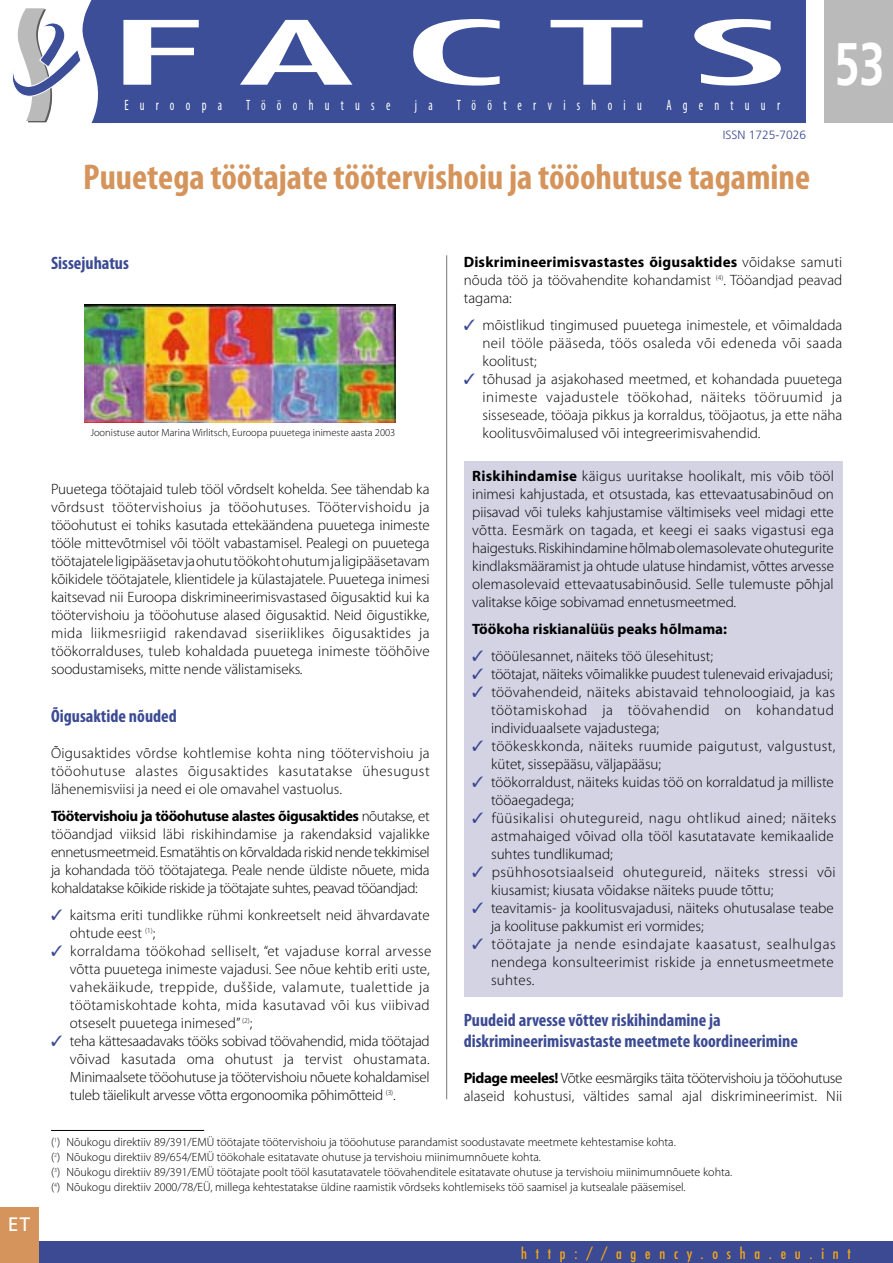
<style>
.page{position:relative;width:893px;height:1263px;background:#fff}
.page>*{position:absolute;margin:0;border:0;box-sizing:border-box;transform-origin:0 0}
.t1{font:condensed 85.95px "Futura";letter-spacing:.17em;color:#fff;scale:3.23 1}
.t2{font:700 60px "Frutiger";color:#fff;scale:.75 1}
.t3{font:700 condensed 36px "Myriad Pro";color:#d5945b}
.t4{font:19.5px "Frutiger";color:#fff}
.t5{font:700 condensed 18px/21px "Myriad Pro";color:#3b4a93}
.t6{font:300 15px/18px "Myriad Pro";color:#000;text-align:justify}
.t7{font:condensed 15px "Myriad Pro";letter-spacing:.94em;color:#fff;scale:.8 1}
.t8{font:700 15px "Myriad Pro";color:#000}
.t9{font:condensed 15px "Futura";letter-spacing:.585em;color:#f4a717}
.t10{font:300 12px/15px "Myriad Pro";color:#000}
.t11{font:300 12px "Frutiger";color:#3b4a93}
.t12{font:300 10.5px "Myriad Pro";color:#000}
.s1{font-weight:700}
</style>
<div class="page">
<div style="left:100px;top:0;width:705px;height:123px;background:#3b4e97"></div>
<svg style="left:12px;top:0;width:88px;height:123px"></svg>
<div style="left:824px;top:0;width:68px;height:123px;background:#bababa"></div>
<div style="left:0;top:1242px;width:892px;height:21px;background:#3b4a93"></div>
<div style="left:0;top:1208px;width:38px;height:55px;background:#d5945b"></div>
<hr style="left:446px;top:255px;width:1px;height:844px;background:#777">
<div style="left:463px;top:461px;width:379px;height:535px;background:#d4d3e4"></div>
<hr style="left:51px;top:1130px;width:153px;height:1px;background:#000">
<img style="left:85px;top:305px;width:311px;height:118px">
<h1 class="t1" style="left:106px;top:13px;width:212px">FACTS</h1>
<p class="t7" style="left:124px;top:100px;width:124px">Euroopa</p>
<p class="t7" style="left:246px;top:100px;width:182px">Tööohutuse</p>
<p class="t7" style="left:415px;top:100px;width:24px">j a</p>
<p class="t7" style="left:457px;top:100px;width:233px">Töötervishoiu</p>
<p class="t7" style="left:666px;top:100px;width:143px">Agentuur</p>
<p class="t11" style="left:722px;top:130px;width:85px">ISSN 1725-7026</p>
<h3 class="t3" style="left:83px;top:164px;width:728px">Puuetega töötajate töötervishoiu ja tööohutuse tagamine</h3>
<h2 class="t2" style="left:834px;top:40px;width:68px">53</h2>
<h3 class="t4" style="left:8px;top:1217px;width:24px">ET</h3>
<p class="t5" style="left:51px;top:254px;width:79px">Sissejuhatus</p>
<p class="t12" style="left:90px;top:428px;width:306px">Joonistuse autor Marina Wirlitsch, Euroopa puuetega inimeste aasta 2003</p>
<p class="t6" style="left:51px;top:481px;width:380px">Puuetega töötajaid tuleb tööl võrdselt kohelda. See tähendab ka võrdsust töötervishoius ja tööohutuses. Töötervishoidu ja tööohutust ei tohiks kasutada ettekäändena puuetega inimeste tööle mittevõtmisel või töölt vabastamisel. Pealegi on puuetega töötajatele ligipääsetav ja ohutu töökoht ohutum ja ligipääsetavam kõikidele töötajatele, klientidele ja külastajatele. Puuetega inimesi kaitsevad nii Euroopa diskrimineerimisvastased õigusaktid kui ka töötervishoiu ja tööohutuse alased õigusaktid. Neid õigustikke, mida liikmesriigid rakendavad siseriiklikes õigusaktides ja töökorralduses, tuleb kohaldada puuetega inimeste tööhõive soodustamiseks, mitte nende välistamiseks.</p>
<p class="t5" style="left:51px;top:707px;width:127px">Õigusaktide nõuded</p>
<p class="t6" style="left:51px;top:745px;width:380px">Õigusaktides võrdse kohtlemise kohta ning töötervishoiu ja tööohutuse alastes õigusaktides kasutatakse ühesugust lähenemisviisi ja need ei ole omavahel vastuolus.</p>
<p class="t6" style="left:51px;top:808px;width:380px"><span class="s1">Töötervishoiu ja tööohutuse alastes õigusaktides</span> nõutakse, et tööandjad viiksid läbi riskihindamise ja rakendaksid vajalikke ennetusmeetmeid. Esmatähtis on kõrvaldada riskid nende tekkimisel ja kohandada töö töötajatega. Peale nende üldiste nõuete, mida kohaldatakse kõikide riskide ja töötajate suhtes, peavad tööandjad:</p>
<p class="t6" style="left:70px;top:907px;width:363px;text-align:left">kaitsma eriti tundlikke rühmi konkreetselt neid ähvardavate ohtude eest <sup>(1)</sup>;<br>korraldama töökohad selliselt, “et vajaduse korral arvesse võtta puuetega inimeste vajadusi. See nõue kehtib eriti uste, vahekäikude, treppide, duššide, valamute, tualettide ja töötamiskohtade kohta, mida kasutavad või kus viibivad otseselt puuetega inimesed” <sup>(2)</sup>;<br>teha kättesaadavaks tööks sobivad töövahendid, mida töötajad võivad kasutada oma ohutust ja tervist ohustamata.<br>Minimaalsete tööohutuse ja töötervishoiu nõuete kohaldamisel tuleb täielikult arvesse võtta ergonoomika põhimõtteid <sup>(3)</sup>.</p>
<p class="t6" style="left:463px;top:254px;width:380px"><span class="s1">Diskrimineerimisvastastes õigusaktides</span> võidakse samuti nõuda töö ja töövahendite kohandamist <sup>(4)</sup>. Tööandjad peavad tagama:</p>
<p class="t6" style="left:482px;top:317px;width:361px;text-align:left">mõistlikud tingimused puuetega inimestele, et võimaldada neil tööle pääseda, töös osaleda või edeneda või saada koolitust;<br>tõhusad ja asjakohased meetmed, et kohandada puuetega inimeste vajadustele töökohad, näiteks tööruumid ja sisseseade, tööaja pikkus ja korraldus, tööjaotus, ja ette näha koolitusvõimalused või integreerimisvahendid.</p>
<p class="t6" style="left:472px;top:468px;width:363px"><span class="s1">Riskihindamise</span> käigus uuritakse hoolikalt, mis võib tööl inimesi kahjustada, et otsustada, kas ettevaatusabinõud on piisavad või tuleks kahjustamise vältimiseks veel midagi ette võtta. Eesmärk on tagada, et keegi ei saaks vigastusi ega haigestuks. Riskihindamine hõlmab olemasolevate ohutegurite kindlaksmääramist ja ohtude ulatuse hindamist, võttes arvesse olemasolevaid ettevaatusabinõusid. Selle tulemuste põhjal valitakse kõige sobivamad ennetusmeetmed.</p>
<p class="t8" style="left:472px;top:623px;width:256px">Töökoha riskianalüüs peaks hõlmama:</p>
<p class="t6" style="left:491px;top:648px;width:347px;text-align:left">tööülesannet, näiteks töö ülesehitust;<br>töötajat, näiteks võimalikke puudest tulenevaid erivajadusi; töövahendeid, näiteks abistavaid tehnoloogiaid, ja kas töötamiskohad ja töövahendid on kohandatud individuaalsete vajadustega;<br>töökeskkonda, näiteks ruumide paigutust, valgustust, kütet, sissepääsu, väljapääsu;<br>töökorraldust, näiteks kuidas töö on korraldatud ja milliste tööaegadega;<br>füüsikalisi ohutegureid, nagu ohtlikud ained; näiteks astmahaiged võivad olla tööl kasutatavate kemikaalide suhtes tundlikumad;<br>psühhosotsiaalseid ohutegureid, näiteks stressi või kiusamist; kiusata võidakse näiteks puude tõttu; teavitamis- ja koolitusvajadusi, näiteks ohutusalase teabe ja koolituse pakkumist eri vormides;<br>töötajate ja nende esindajate kaasatust, sealhulgas nendega konsulteerimist riskide ja ennetusmeetmete suhtes.</p>
<p class="t5" style="left:463px;top:1011px;width:336px">Puudeid arvesse võttev riskihindamine ja diskrimineerimisvastaste meetmete koordineerimine</p>
<p class="t6" style="left:463px;top:1070px;width:380px"><span class="s1">Pidage meeles!</span> Võtke eesmärgiks täita töötervishoiu ja tööohutuse alaseid kohustusi, vältides samal ajal diskrimineerimist. Nii</p>
<p class="t10" style="left:51px;top:1135px;width:682px">(<sup>1</sup>) Nõukogu direktiiv 89/391/EMÜ töötajate töötervishoiu ja tööohutuse parandamist soodustavate meetmete kehtestamise kohta.<br>(<sup>2</sup>) Nõukogu direktiiv 89/654/EMÜ töökohale esitatavate ohutuse ja tervishoiu miinimumnõuete kohta.<br>(<sup>3</sup>) Nõukogu direktiiv 89/391/EMÜ töötajate poolt tööl kasutatavatele töövahenditele esitatavate ohutuse ja tervishoiu miinimumnõuete kohta. (<sup>4</sup>) Nõukogu direktiiv 2000/78/EÜ, millega kehtestatakse üldine raamistik võrdseks kohtlemiseks töö saamisel ja kutsealale pääsemisel.</p>
<p class="t9" style="left:521px;top:1247px;width:331px">http://agency.osha.eu.int</p>
</div>
